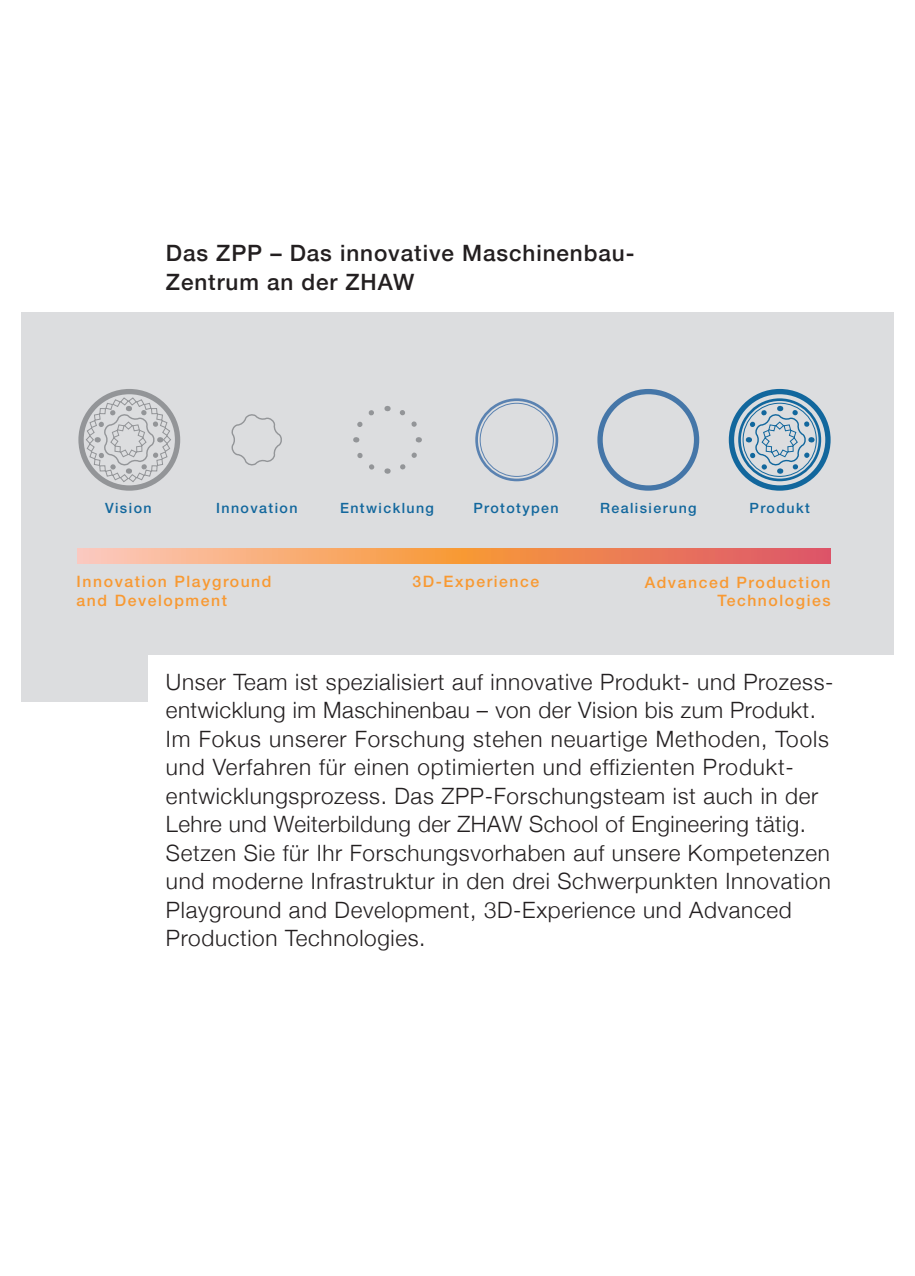
<style>
.page{position:relative;width:915px;height:1276px;background:#fff}
.page>*{position:absolute;margin:0;border:0;box-sizing:border-box;transform-origin:0 0}
.t1{font:300 22.5px/28.5px "Helvetica Neue";letter-spacing:.03em;color:#231f20}
.t2{font:500 22.5px/28.5px "Helvetica Neue";letter-spacing:.04em;color:#231f20}
.t3{font:500 15.75px/18.9px "Helvetica Neue";letter-spacing:.1em;color:#f89932}
.t4{font:500 14.1px "Helvetica Neue";letter-spacing:.1em;color:#12679d}
</style>
<div class="page">
<div style="left:21px;top:313px;width:872px;height:389px;background:#dcdddf"></div>
<div style="left:597px;top:389px;width:102px;height:102px;border:5px solid #4576a8;border-radius:50%"></div>
<div style="left:78px;top:389px;width:102px;height:102px;border:5px solid #939598;border-radius:50%"></div>
<svg style="left:85px;top:397px;width:86px;height:85px"></svg>
<svg style="left:77px;top:548px;width:753px;height:16px;background:#f19468"></svg>
<svg style="left:231px;top:414px;width:51px;height:52px"></svg>
<svg style="left:353px;top:406px;width:69px;height:68px"></svg>
<svg style="left:742px;top:403px;width:74px;height:73px"></svg>
<div style="left:738px;top:398px;width:82px;height:83px;border:3px solid #12679d;border-radius:50%"></div>
<div style="left:742px;top:403px;width:74px;height:74px;border:1px solid #12679d;border-radius:50%"></div>
<div style="left:475px;top:398px;width:83px;height:83px;border:3px solid #5a82b1;border-radius:50%"></div>
<div style="left:479px;top:403px;width:74px;height:74px;border:1px solid #5a82b1;border-radius:50%"></div>
<div style="left:728px;top:389px;width:102px;height:102px;border:5px solid #12679d;border-radius:50%"></div>
<div style="left:149px;top:655px;width:765px;height:161px;background:#fff"></div>
<p class="t2" style="left:166px;top:237px;width:470px">Das ZPP – Das innovative Maschinenbau-<br>Zentrum an der ZHAW</p>
<p class="t4" style="left:105px;top:497px;width:48px">Vision</p>
<p class="t4" style="left:216px;top:497px;width:83px">Innovation</p>
<p class="t4" style="left:340px;top:497px;width:95px">Entwicklung</p>
<p class="t4" style="left:473px;top:497px;width:87px">Prototypen</p>
<p class="t4" style="left:600px;top:497px;width:98px">Realisierung</p>
<p class="t4" style="left:749px;top:497px;width:62px">Produkt</p>
<p class="t3" style="left:77px;top:572px;width:196px">Innovation Playground and Development</p>
<p class="t3" style="left:644px;top:572px;width:187px;text-align:right">Advanced Production<br>Technologies</p>
<p class="t3" style="left:412px;top:572px;width:128px">3D-Experience</p>
<p class="t1" style="left:166px;top:665px;width:669px">Unser Team ist spezialisiert auf innovative Produkt- und Prozess&shy;entwicklung im Maschinenbau – von der Vision bis zum Produkt.<br>Im Fokus unserer Forschung stehen neuartige Methoden, Tools und Verfahren für einen optimierten und effizienten Produkt&shy;entwicklungsprozess. Das ZPP-Forschungsteam ist auch in der Lehre und Weiterbildung der ZHAW School of Engineering tätig.<br>Setzen Sie für Ihr Forschungsvorhaben auf unsere Kompetenzen und moderne Infrastruktur in den drei Schwerpunkten Innovation Playground and Development, 3D-Experience und Advanced Production Technologies.</p>
</div>
